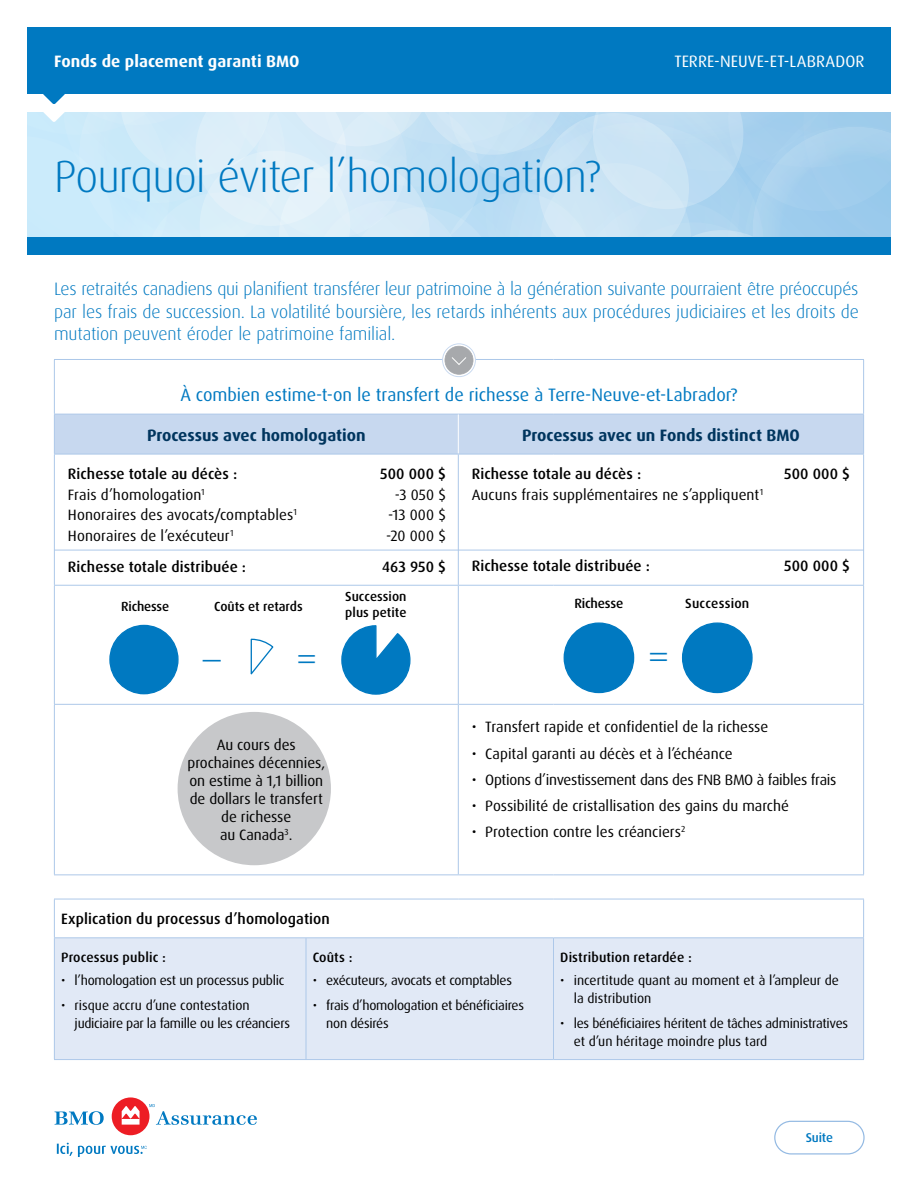
<style>
.page{position:relative;width:918px;height:1188px;background:#fff}
.page>*{position:absolute;margin:0;border:0;box-sizing:border-box;transform-origin:0 0}
.t1{font:300 45px "Dax Pro";letter-spacing:-.02em;color:#0079c1}
.t2{font:34.8px "Emona";color:#0079c1}
.t3{font:34.35px "Emona";color:#0079c1}
.t4{font:300 18px/22.5px "Dax Pro";letter-spacing:-.005em;color:#0079c1;text-align:justify}
.t5{font:18px "Dax Pro";letter-spacing:-.005em;color:#0079c1}
.t6{font:700 16.5px "Dax Pro";color:#00355e}
.t7{font:700 16.5px "Dax Pro";letter-spacing:.005em;color:#fff}
.t8{font:16.5px "Dax Pro";letter-spacing:.005em;color:#fff}
.t9{font:15px/18px "Dax Pro";color:#000;text-align:center}
.t10{font:500 15px "Dax Pro";letter-spacing:.005em;color:#000}
.t11{font:15px "Dax Pro";letter-spacing:-.02em;color:#000}
.t12{font:13.5px/18px "Dax Pro";letter-spacing:-.02em;color:#000}
.t13{font:13.5px/18px "Dax Pro";color:#000}
.t14{font:500 13.5px "Dax Pro";letter-spacing:.01em;color:#000}
.t15{font:500 13.35px "Dax Pro";letter-spacing:.015em;color:#000}
.t16{font:500 13.35px "Dax Pro";letter-spacing:-.015em;color:#000}
.t17{font:500 13.2px/15.8px "Dax Pro";letter-spacing:-.005em;color:#000}
.t18{font:500 12.75px "Dax OT";letter-spacing:-.01em;color:#0079c1}
</style>
<div class="page">
<div style="left:27px;top:27px;width:864px;height:67px;background:#0079c1"></div>
<svg style="left:27px;top:94px;width:864px;height:161px;background:#b5d9f0"></svg>
<div style="left:178px;top:712px;width:153px;height:153px;background:#c7c8ca;border-radius:50%"></div>
<div style="left:55px;top:415px;width:808px;height:39px;background:#c7d8ef"></div>
<div style="left:55px;top:938px;width:808px;height:121px;background:#e1e9f6"></div>
<hr style="left:54px;top:360px;width:1px;height:54px;background:#adc8e9">
<hr style="left:54px;top:359px;width:252px;height:1px;background:#adc8e9">
<hr style="left:306px;top:359px;width:152px;height:1px;background:#adc8e9">
<hr style="left:458px;top:359px;width:96px;height:1px;background:#adc8e9">
<hr style="left:554px;top:359px;width:310px;height:1px;background:#adc8e9">
<hr style="left:863px;top:360px;width:1px;height:54px;background:#adc8e9">
<hr style="left:54px;top:414px;width:252px;height:1px;background:#adc8e9">
<hr style="left:306px;top:414px;width:152px;height:1px;background:#adc8e9">
<hr style="left:458px;top:414px;width:96px;height:1px;background:#adc8e9">
<hr style="left:554px;top:414px;width:310px;height:1px;background:#adc8e9">
<hr style="left:458px;top:414px;width:1px;height:40px;background:#fff">
<hr style="left:54px;top:414px;width:1px;height:40px;background:#adc8e9">
<hr style="left:863px;top:414px;width:1px;height:40px;background:#adc8e9">
<hr style="left:54px;top:454px;width:1px;height:131px;background:#adc8e9">
<hr style="left:54px;top:454px;width:252px;height:1px;background:#adc8e9">
<hr style="left:306px;top:454px;width:152px;height:1px;background:#adc8e9">
<hr style="left:458px;top:454px;width:1px;height:131px;background:#adc8e9">
<hr style="left:458px;top:454px;width:96px;height:1px;background:#adc8e9">
<hr style="left:554px;top:454px;width:310px;height:1px;background:#adc8e9">
<hr style="left:863px;top:454px;width:1px;height:131px;background:#adc8e9">
<hr style="left:54px;top:586px;width:1px;height:118px;background:#adc8e9">
<hr style="left:54px;top:705px;width:1px;height:169px;background:#adc8e9">
<hr style="left:54px;top:585px;width:252px;height:1px;background:#adc8e9">
<hr style="left:306px;top:585px;width:152px;height:1px;background:#adc8e9">
<hr style="left:458px;top:586px;width:1px;height:118px;background:#adc8e9">
<hr style="left:458px;top:705px;width:1px;height:169px;background:#adc8e9">
<hr style="left:458px;top:585px;width:96px;height:1px;background:#adc8e9">
<hr style="left:554px;top:585px;width:310px;height:1px;background:#adc8e9">
<hr style="left:863px;top:586px;width:1px;height:118px;background:#adc8e9">
<hr style="left:863px;top:705px;width:1px;height:169px;background:#adc8e9">
<hr style="left:54px;top:899px;width:1px;height:38px;background:#adc8e9">
<hr style="left:54px;top:938px;width:1px;height:121px;background:#adc8e9">
<hr style="left:54px;top:704px;width:252px;height:1px;background:#adc8e9">
<hr style="left:306px;top:704px;width:152px;height:1px;background:#adc8e9">
<hr style="left:458px;top:704px;width:96px;height:1px;background:#adc8e9">
<hr style="left:554px;top:704px;width:310px;height:1px;background:#adc8e9">
<hr style="left:54px;top:874px;width:252px;height:1px;background:#adc8e9">
<hr style="left:306px;top:874px;width:152px;height:1px;background:#adc8e9">
<hr style="left:458px;top:874px;width:96px;height:1px;background:#adc8e9">
<hr style="left:554px;top:874px;width:310px;height:1px;background:#adc8e9">
<hr style="left:54px;top:899px;width:252px;height:1px;background:#adc8e9">
<hr style="left:306px;top:899px;width:152px;height:1px;background:#adc8e9">
<hr style="left:458px;top:899px;width:96px;height:1px;background:#adc8e9">
<hr style="left:554px;top:899px;width:310px;height:1px;background:#adc8e9">
<hr style="left:863px;top:899px;width:1px;height:38px;background:#adc8e9">
<hr style="left:306px;top:938px;width:1px;height:121px;background:#adc8e9">
<hr style="left:553px;top:938px;width:1px;height:121px;background:#adc8e9">
<hr style="left:863px;top:938px;width:1px;height:121px;background:#adc8e9">
<hr style="left:54px;top:937px;width:252px;height:1px;background:#adc8e9">
<hr style="left:306px;top:937px;width:152px;height:1px;background:#adc8e9">
<hr style="left:458px;top:937px;width:96px;height:1px;background:#adc8e9">
<hr style="left:554px;top:937px;width:310px;height:1px;background:#adc8e9">
<hr style="left:54px;top:1059px;width:252px;height:1px;background:#adc8e9">
<hr style="left:306px;top:1059px;width:152px;height:1px;background:#adc8e9">
<hr style="left:458px;top:1059px;width:96px;height:1px;background:#adc8e9">
<hr style="left:554px;top:1059px;width:310px;height:1px;background:#adc8e9">
<div style="left:110px;top:625px;width:68px;height:69px;background:#0079c1;border-radius:50%"></div>
<div style="left:109px;top:625px;width:70px;height:69px;border:1px solid #0079c1;border-radius:50%"></div>
<svg style="left:341px;top:625px;width:70px;height:70px"></svg>
<svg style="left:250px;top:638px;width:24px;height:37px"></svg>
<div style="left:564px;top:623px;width:70px;height:70px;background:#0079c1;border-radius:50%"></div>
<div style="left:564px;top:622px;width:70px;height:71px;border:1px solid #0079c1;border-radius:50%"></div>
<div style="left:683px;top:623px;width:69px;height:70px;background:#0079c1;border-radius:50%"></div>
<div style="left:682px;top:622px;width:71px;height:71px;border:1px solid #0079c1;border-radius:50%"></div>
<svg style="left:442px;top:343px;width:34px;height:34px"></svg>
<hr style="left:54px;top:550px;width:810px;height:1px;background:#adc8e9">
<svg style="left:774px;top:1121px;width:91px;height:34px"></svg>
<svg style="left:55px;top:1111px;width:49px;height:14px"></svg>
<div style="left:112px;top:1097px;width:38px;height:38px;background:#ed1d24;border-radius:50%"></div>
<svg style="left:122px;top:1106px;width:18px;height:19px"></svg>
<svg style="left:149px;top:1104px;width:108px;height:21px"></svg>
<svg style="left:57px;top:1143px;width:90px;height:14px"></svg>
<p class="t7" style="left:54px;top:51px;width:247px">Fonds de placement garanti BMO</p>
<p class="t8" style="left:674px;top:51px;width:192px">TERRE-NEUVE-ET-LABRADOR</p>
<h1 class="t1" style="left:54px;top:148px;width:549px">Pourquoi éviter l’homologation?</h1>
<p class="t4" style="left:54px;top:278px;width:807px">Les retraités canadiens qui planifient transférer leur patrimoine à la génération suivante pourraient être préoccupés par les frais de succession. La volatilité boursière, les retards inhérents aux procédures judiciaires et les droits de mutation peuvent éroder le patrimoine familial.</p>
<p class="t5" style="left:180px;top:383px;width:559px">À combien estime-t-on le transfert de richesse à Terre-Neuve-et-Labrador?</p>
<p class="t6" style="left:147px;top:424px;width:220px">Processus avec homologation</p>
<p class="t6" style="left:522px;top:424px;width:279px">Processus avec un Fonds distinct BMO</p>
<p class="t10" style="left:68px;top:464px;width:171px">Richesse totale au décès :</p>
<p class="t10" style="left:380px;top:464px;width:67px">500 000 $</p>
<p class="t9" style="left:68px;top:486px;width:138px">Frais d’homologation<sup>1</sup></p>
<p class="t9" style="left:395px;top:486px;width:53px">-3 050 $</p>
<p class="t9" style="left:68px;top:506px;width:231px">Honoraires des avocats/comptables<sup>1</sup></p>
<p class="t9" style="left:388px;top:506px;width:59px">-13 000 $</p>
<p class="t9" style="left:68px;top:526px;width:167px">Honoraires de l’exécuteur<sup>1</sup></p>
<p class="t9" style="left:386px;top:526px;width:61px">-20 000 $</p>
<p class="t10" style="left:68px;top:557px;width:180px">Richesse totale distribuée :</p>
<p class="t10" style="left:382px;top:557px;width:65px">463 950 $</p>
<p class="t10" style="left:472px;top:464px;width:171px">Richesse totale au décès :</p>
<p class="t10" style="left:784px;top:464px;width:67px">500 000 $</p>
<p class="t9" style="left:472px;top:486px;width:293px">Aucuns frais supplémentaires ne s’appliquent<sup>1</sup></p>
<p class="t10" style="left:472px;top:557px;width:180px">Richesse totale distribuée :</p>
<p class="t10" style="left:784px;top:557px;width:67px">500 000 $</p>
<p class="t17" style="left:121px;top:598px;width:49px">Richesse</p>
<p class="t17" style="left:214px;top:598px;width:90px">Coûts et retards</p>
<p class="t17" style="left:345px;top:589px;width:63px">Succession plus petite</p>
<h3 class="t3" style="left:203px;top:636px;width:115px">– =</h3>
<p class="t9" style="left:187px;top:736px;width:139px">Au cours des prochaines décennies, on estime à 1,1 billion de dollars le transfert de richesse<br>au Canada<sup>3</sup>.</p>
<p class="t16" style="left:574px;top:595px;width:51px">Richesse</p>
<p class="t15" style="left:685px;top:595px;width:66px">Succession</p>
<h2 class="t2" style="left:649px;top:634px;width:21px">=</h2>
<p class="t9" style="left:472px;top:718px;width:298px">• Transfert rapide et confidentiel de la richesse</p>
<p class="t9" style="left:472px;top:744px;width:262px">• Capital garanti au décès et à l’échéance</p>
<p class="t11" style="left:472px;top:770px;width:366px">• Options d’investissement dans des FNB BMO à faibles frais</p>
<p class="t9" style="left:472px;top:797px;width:319px">• Possibilité de cristallisation des gains du marché</p>
<p class="t9" style="left:472px;top:823px;width:215px">• Protection contre les créanciers<sup>2</sup></p>
<p class="t10" style="left:61px;top:909px;width:270px">Explication du processus d’homologation</p>
<p class="t14" style="left:61px;top:949px;width:106px">Processus public :</p>
<p class="t12" style="left:61px;top:972px;width:225px">• l’homologation est un processus public</p>
<p class="t12" style="left:75px;top:996px;width:217px;text-indent:-14px">• risque accru d’une contestation judiciaire par la famille ou les créanciers</p>
<p class="t14" style="left:313px;top:949px;width:41px">Coûts :</p>
<p class="t12" style="left:313px;top:972px;width:201px">• exécuteurs, avocats et comptables</p>
<p class="t12" style="left:326px;top:996px;width:199px;text-indent:-14px">• frais d’homologation et bénéficiaires non désirés</p>
<p class="t14" style="left:560px;top:949px;width:133px">Distribution retardée :</p>
<p class="t13" style="left:574px;top:972px;width:267px;text-indent:-14px">• incertitude quant au moment et à l’ampleur de la distribution</p>
<p class="t12" style="left:574px;top:1014px;width:276px;text-indent:-14px">• les bénéficiaires héritent de tâches administratives et d’un héritage moindre plus tard</p>
<p class="t18" style="left:806px;top:1130px;width:29px">Suite</p>
</div>
